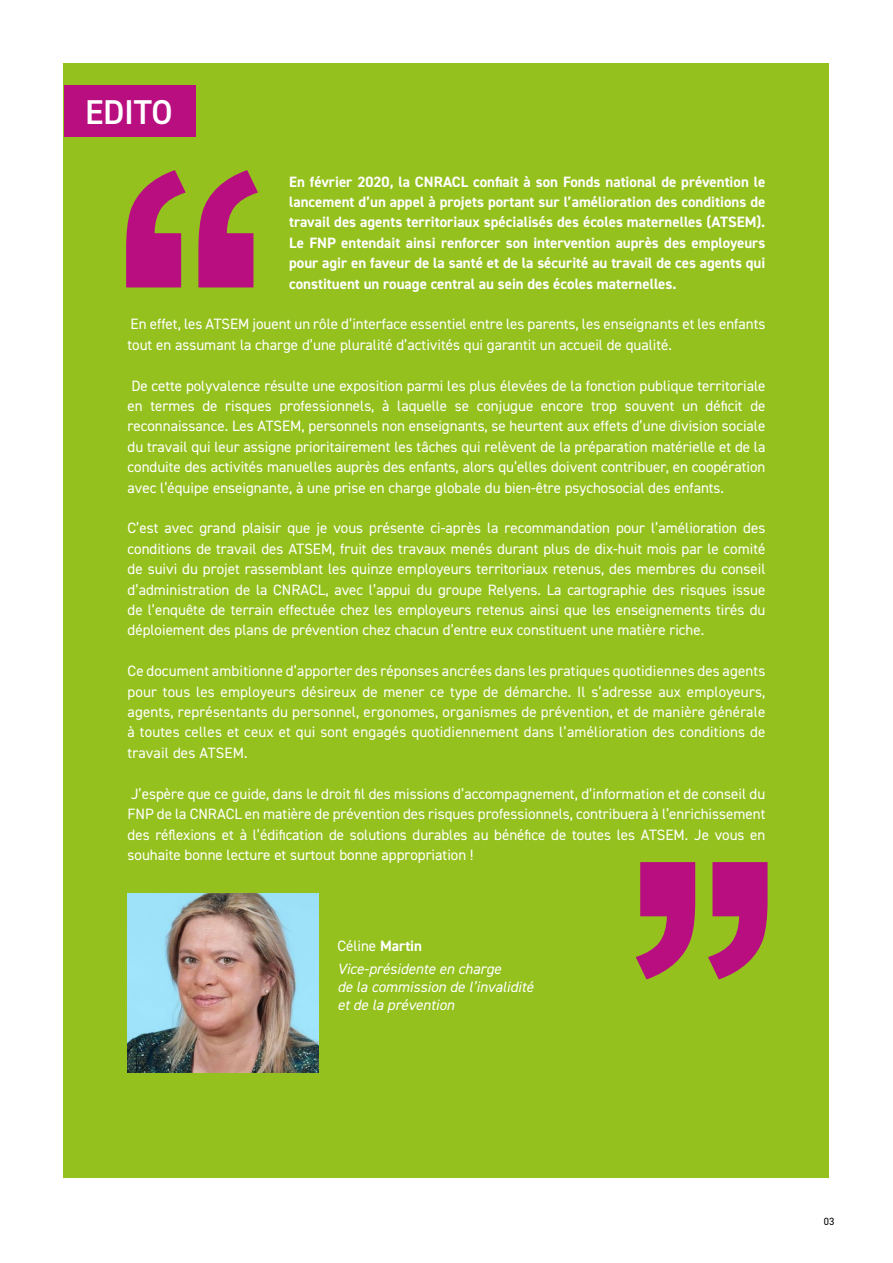
<style>
.page{position:relative;width:893px;height:1263px;background:#fff}
.page>*{position:absolute;margin:0;border:0;box-sizing:border-box;transform-origin:0 0}
.courant{font:600 34.5px "DIN2014";letter-spacing:-.01em;color:#fff}
.courant-2{font:15px/20.4px "DIN2014";color:#fff;text-align:justify}
.courant-3{font:700 15px/20.4px "DIN2014";color:#fff;text-align:justify}
.courant-4{font:italic 15px "DIN2014";color:#fff}
.t1{font:10.5px "DIN2014";color:#000}
.s1{font-weight:700}
</style>
<div class="page">
<div style="left:64px;top:64px;width:765px;height:1114px;background:#95c11f"></div>
<img style="left:128px;top:893px;width:191px;height:180px">
<div style="left:64px;top:85px;width:132px;height:51px;background:#b80e80"></div>
<svg style="left:198px;top:170px;width:60px;height:117px"></svg>
<svg style="left:126px;top:170px;width:60px;height:117px"></svg>
<svg style="left:636px;top:862px;width:59px;height:117px"></svg>
<svg style="left:708px;top:862px;width:59px;height:117px"></svg>
<p class="courant" style="left:85px;top:89px;width:89px">EDITO</p>
<p class="courant-3" style="left:289px;top:171px;width:478px">En février 2020, la CNRACL confiait à son Fonds national de prévention le lancement d’un appel à projets portant sur l’amélioration des conditions de travail des agents territoriaux spécialisés des écoles maternelles (ATSEM).<br>Le FNP entendait ainsi renforcer son intervention auprès des employeurs pour agir en faveur de la santé et de la sécurité au travail de ces agents qui constituent un rouage central au sein des écoles maternelles.</p>
<p class="courant-2" style="left:128px;top:314px;width:639px">En effet, les ATSEM jouent un rôle d’interface essentiel entre les parents, les enseignants et les enfants tout en assumant la charge d’une pluralité d’activités qui garantit un accueil de qualité.</p>
<p class="courant-2" style="left:128px;top:375px;width:639px">De cette polyvalence résulte une exposition parmi les plus élevées de la fonction publique territoriale en termes de risques professionnels, à laquelle se conjugue encore trop souvent un déficit de reconnaissance. Les ATSEM, personnels non enseignants, se heurtent aux effets d’une division sociale du travail qui leur assigne prioritairement les tâches qui relèvent de la préparation matérielle et de la conduite des activités manuelles auprès des enfants, alors qu’elles doivent contribuer, en coopération avec l’équipe enseignante, à une prise en charge globale du bien-être psychosocial des enfants.</p>
<p class="courant-2" style="left:128px;top:518px;width:639px">C’est avec grand plaisir que je vous présente ci-après la recommandation pour l’amélioration des conditions de travail des ATSEM, fruit des travaux menés durant plus de dix-huit mois par le comité de suivi du projet rassemblant les quinze employeurs territoriaux retenus, des membres du conseil d’administration de la CNRACL, avec l’appui du groupe Relyens. La cartographie des risques issue de l’enquête de terrain effectuée chez les employeurs retenus ainsi que les enseignements tirés du déploiement des plans de prévention chez chacun d’entre eux constituent une matière riche.</p>
<p class="courant-2" style="left:128px;top:661px;width:639px">Ce document ambitionne d’apporter des réponses ancrées dans les pratiques quotidiennes des agents pour tous les employeurs désireux de mener ce type de démarche. Il s’adresse aux employeurs, agents, représentants du personnel, ergonomes, organismes de prévention, et de manière générale à toutes celles et ceux et qui sont engagés quotidiennement dans l’amélioration des conditions de travail des ATSEM.</p>
<p class="courant-2" style="left:128px;top:783px;width:639px">J’espère que ce guide, dans le droit fil des missions d’accompagnement, d’information et de conseil du FNP de la CNRACL en matière de prévention des risques professionnels, contribuera à l’enrichissement des réflexions et à l’édification de solutions durables au bénéfice de toutes les ATSEM. Je vous en souhaite bonne lecture et surtout bonne appropriation !</p>
<p class="courant-2" style="left:337px;top:936px;width:86px">Céline <span class="s1">Martin</span></p>
<p class="courant-4" style="left:337px;top:959px;width:165px">Vice-présidente en charge</p>
<p class="courant-4" style="left:337px;top:977px;width:198px">de la commission de l’invalidité</p>
<p class="courant-4" style="left:337px;top:995px;width:119px">et de la prévention</p>
<p class="t1" style="left:824px;top:1214px;width:12px">03</p>
</div>
